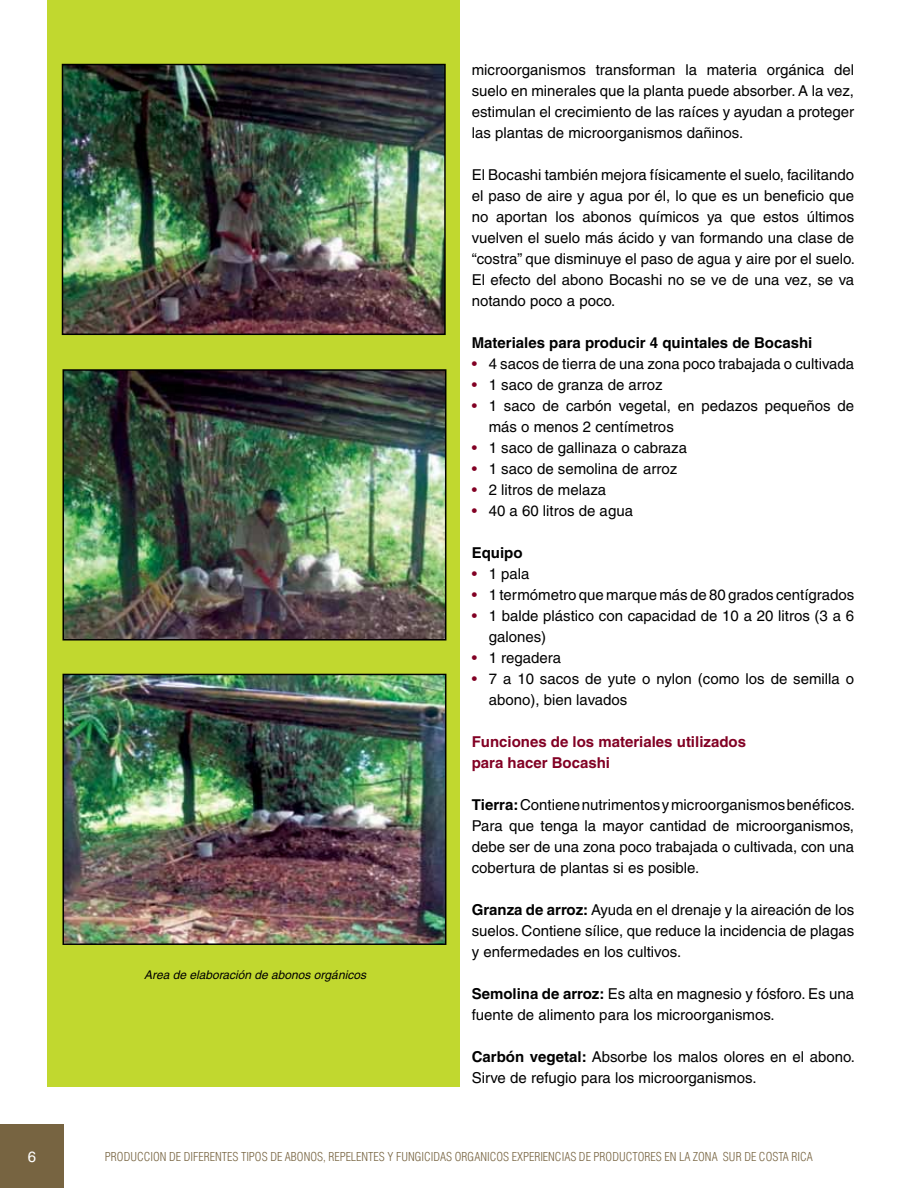
<style>
.page{position:relative;width:918px;height:1188px;background:#fff}
.page>*{position:absolute;margin:0;border:0;box-sizing:border-box;transform-origin:0 0}
.t1{font:15px/21px "Helvetica";color:#000}
.t2{font:700 15px/21px "Helvetica";color:#820024}
.t3{font:700 15px "Helvetica";color:#000}
.t4{font:15px "Helvetica";color:#fff}
.t5{font:300 condensed 12px "Helvetica";color:#776441}
.t6{font:italic 12px "Helvetica";color:#000}
.s1{color:#820024}
.s2{font-weight:700}
</style>
<div class="page">
<div style="left:0;top:1124px;width:64px;height:64px;background:#776441"></div>
<div style="left:47px;top:0;width:412px;height:1086px;background:#c1d82f"></div>
<img style="left:65px;top:67px;width:378px;height:265px">
<div style="left:62px;top:64px;width:384px;height:271px;border:2px solid #000"></div>
<img style="left:66px;top:372px;width:377px;height:266px">
<div style="left:63px;top:369px;width:383px;height:272px;border:2px solid #000"></div>
<img style="left:66px;top:677px;width:377px;height:265px">
<div style="left:63px;top:674px;width:383px;height:271px;border:2px solid #000"></div>
<p class="t6" style="left:144px;top:968px;width:223px">Area de elaboración de abonos orgánicos</p>
<p class="t1" style="left:472px;top:60px;width:384px;text-align:justify">microorganismos transforman la materia orgánica del suelo en minerales que la planta puede absorber. A la vez, estimulan el crecimiento de las raíces y ayudan a proteger las plantas de microorganismos dañinos.</p>
<p class="t1" style="left:472px;top:165px;width:385px;text-align:justify">El Bocashi también mejora físicamente el suelo, facilitando el paso de aire y agua por él, lo que es un beneficio que no aportan los abonos químicos ya que estos últimos vuelven el suelo más ácido y van formando una clase de “costra” que disminuye el paso de agua y aire por el suelo.<br>El efecto del abono Bocashi no se ve de una vez, se va notando poco a poco.</p>
<p class="t3" style="left:472px;top:334px;width:342px">Materiales para producir 4 quintales de Bocashi</p>
<p class="t1" style="left:472px;top:354px;width:384px"><span class="s1">•</span> 4 sacos de tierra de una zona poco trabajada o cultivada</p>
<p class="t1" style="left:472px;top:375px;width:192px"><span class="s1">•</span> 1 saco de granza de arroz</p>
<p class="t1" style="left:489px;top:396px;width:367px;text-indent:-17px"><span class="s1">•</span> 1 saco de carbón vegetal, en pedazos pequeños de más o menos 2 centímetros</p>
<p class="t1" style="left:472px;top:438px;width:217px"><span class="s1">•</span> 1 saco de gallinaza o cabraza</p>
<p class="t1" style="left:472px;top:459px;width:207px"><span class="s1">•</span> 1 saco de semolina de arroz</p>
<p class="t1" style="left:472px;top:480px;width:136px"><span class="s1">•</span> 2 litros de melaza</p>
<p class="t1" style="left:472px;top:501px;width:163px"><span class="s1">•</span> 40 a 60 litros de agua</p>
<p class="t3" style="left:472px;top:544px;width:52px">Equipo</p>
<p class="t1" style="left:472px;top:564px;width:59px"><span class="s1">•</span> 1 pala</p>
<p class="t1" style="left:472px;top:585px;width:384px"><span class="s1">•</span> 1 termómetro que marque más de 80 grados centígrados</p>
<p class="t1" style="left:489px;top:606px;width:367px;text-indent:-17px"><span class="s1">•</span> 1 balde plástico con capacidad de 10 a 20 litros (3 a 6 galones)</p>
<p class="t1" style="left:472px;top:648px;width:91px"><span class="s1">•</span> 1 regadera</p>
<p class="t1" style="left:489px;top:669px;width:367px;text-indent:-17px"><span class="s1">•</span> 7 a 10 sacos de yute o nylon (como los de semilla o abono), bien lavados</p>
<p class="t2" style="left:472px;top:731px;width:276px">Funciones de los materiales utilizados para hacer Bocashi</p>
<p class="t1" style="left:472px;top:795px;width:385px;text-align:justify"><span class="s2">Tierra:</span> Contiene nutrimentos y microorganismos benéficos.<br>Para que tenga la mayor cantidad de microorganismos, debe ser de una zona poco trabajada o cultivada, con una cobertura de plantas si es posible.</p>
<p class="t1" style="left:472px;top:900px;width:384px;text-align:justify"><span class="s2">Granza de arroz:</span> Ayuda en el drenaje y la aireación de los suelos. Contiene sílice, que reduce la incidencia de plagas y enfermedades en los cultivos.</p>
<p class="t1" style="left:472px;top:984px;width:384px"><span class="s2">Semolina de arroz:</span> Es alta en magnesio y fósforo. Es una fuente de alimento para los microorganismos.</p>
<p class="t1" style="left:472px;top:1047px;width:385px"><span class="s2">Carbón vegetal:</span> Absorbe los malos olores en el abono.<br>Sirve de refugio para los microorganismos.</p>
<p class="t4" style="left:28px;top:1148px;width:10px">6</p>
<p class="t5" style="left:105px;top:1150px;width:709px">PRODUCCION DE DIFERENTES TIPOS DE ABONOS, REPELENTES Y FUNGICIDAS ORGANICOS EXPERIENCIAS DE PRODUCTORES EN LA ZONA SUR DE COSTA RICA</p>
</div>
